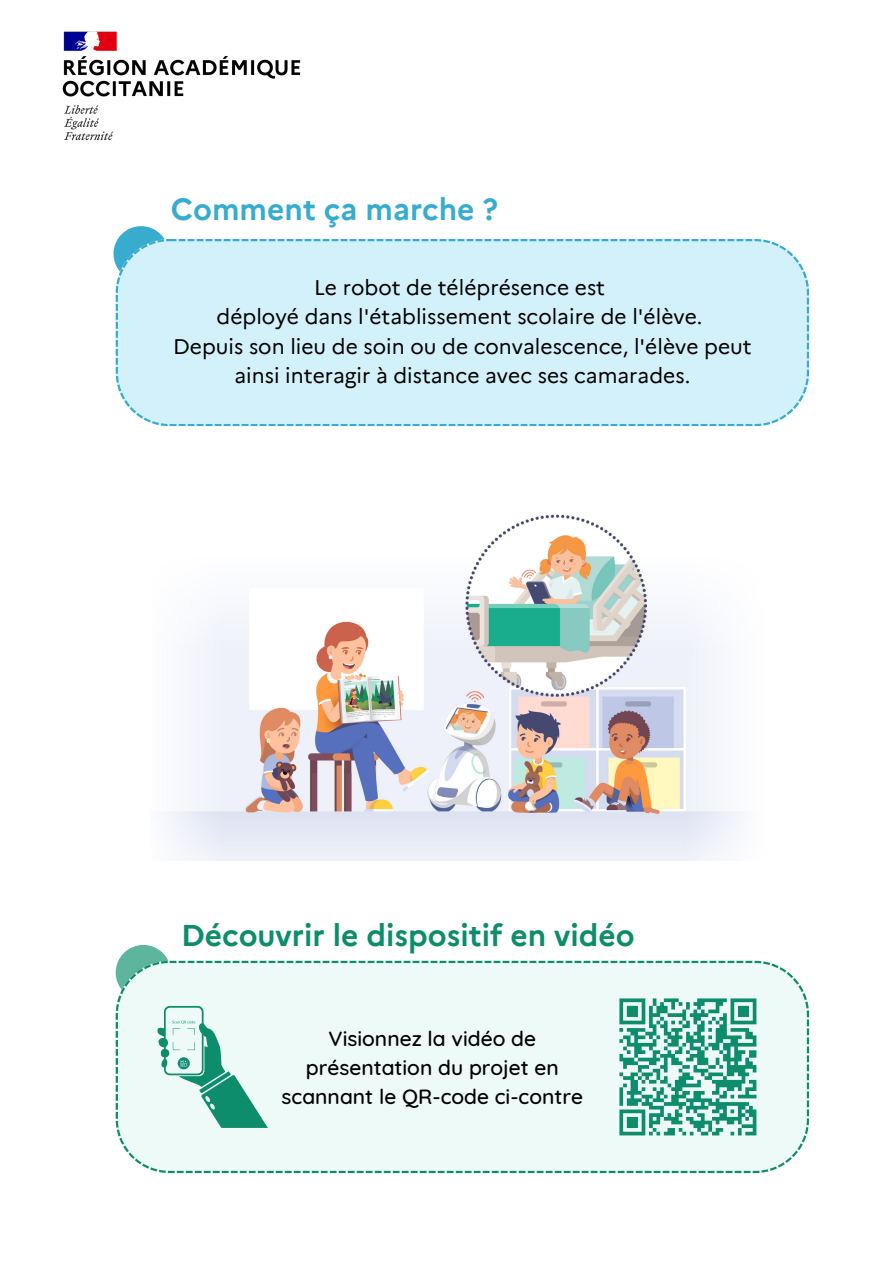
<style>
.page{position:relative;width:893px;height:1264px;background:#fff}
.page>*{position:absolute;margin:0;border:0;box-sizing:border-box;transform-origin:0 0}
.t1{font:700 30px "Marianne";color:#0d8d6c}
.t2{font:700 30px "Marianne";color:#37accf}
.t3{font:21px "Marianne";color:#000}
.t4{font:500 21px/29.2px "Quicksand";color:#000;text-align:center}
</style>
<div class="page">
<img style="left:62px;top:31px;width:239px;height:110px">
<div style="left:116px;top:944px;width:55px;height:56px;background:#5db59e;border-radius:50%"></div>
<svg style="left:116px;top:960px;width:693px;height:213px;background:#e6f6f2"></svg>
<div style="left:113px;top:226px;width:56px;height:55px;background:#37accf;border-radius:50%"></div>
<div style="left:116px;top:239px;width:693px;height:186px;background:#d3f1fa"></div>
<div style="left:612px;top:991px;width:151px;height:151px;background:#eefaf7"></div>
<svg style="left:619px;top:998px;width:138px;height:138px"></svg>
<svg style="left:157px;top:1005px;width:111px;height:122px;background:#b0dcd1"></svg>
<img style="left:167px;top:514px;width:575px;height:346px">
<p class="t2" style="left:171px;top:190px;width:329px">Comment ça marche ?</p>
<p class="t3" style="left:314px;top:275px;width:292px">Le robot de téléprésence est</p>
<p class="t3" style="left:216px;top:304px;width:487px">déployé dans l'établissement scolaire de l'élève.</p>
<p class="t3" style="left:173px;top:333px;width:580px">Depuis son lieu de soin ou de convalescence, l'élève peut</p>
<p class="t3" style="left:234px;top:362px;width:457px">ainsi interagir à distance avec ses camarades.</p>
<p class="t1" style="left:181px;top:917px;width:455px">Découvrir le dispositif en vidéo</p>
<p class="t4" style="left:281px;top:1023px;width:303px">Visionnez la vidéo de présentation du projet en scannant le QR-code ci-contre</p>
</div>
